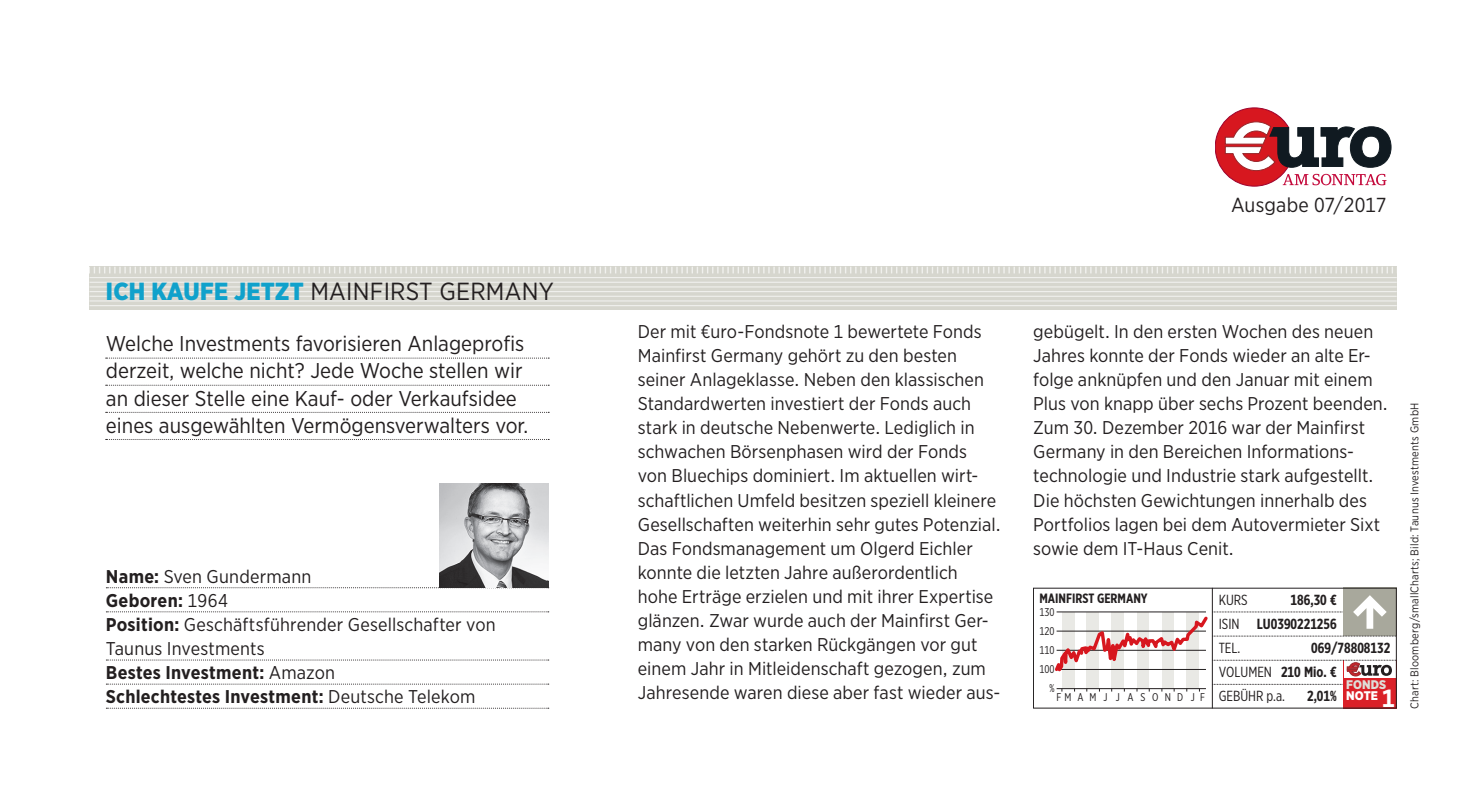
<style>
.page{position:relative;width:1467px;height:804px;background:#fff}
.page>*{position:absolute;margin:0;border:0;box-sizing:border-box;transform-origin:0 0}
.ES_Infografik_HL{font:24.75px "Gotham Narrow";letter-spacing:.01em;color:#231f20}
.ES_Rubrik_Erklaer{font:21.38px/27px "Gotham Narrow";color:#231f20}
.t1{font:20.25px "Gotham Narrow";letter-spacing:.005em;color:#231f20}
.ES_Kasten_LT{font:18.45px/24.1px "Gotham Narrow";letter-spacing:.005em;color:#231f20}
.ES_Steckbrief{font:18.45px/24.1px "Gotham Narrow";letter-spacing:.01em;color:#231f20}
.ES_Steckbrief-2{font:700 18.45px "Gotham Narrow";letter-spacing:.01em;color:#231f20}
.t2{font:700 14.62px/24.1px "Gotham X Narrow";color:#231f20;text-align:justify}
.t3{font:14.62px "Gotham X Narrow";color:#231f20}
.t4{font:700 13.5px "Gotham X Narrow";color:#231f20}
.t5{font:900 12.6px/10.6px "Gotham Narrow";color:#deded8}
.ES_Bildnachweis{font:11.25px "Gotham Narrow";letter-spacing:.02em;color:#231f20}
.t6{font:11.25px "Gotham X Narrow";letter-spacing:.56em;color:#231f20}
.t7{font:11.25px "Gotham X Narrow";letter-spacing:.475em;color:#231f20}
.s1{font-weight:900;color:#10a1cb}
.s2{font-weight:700}
.s3{font-weight:400}
.s4{color:#fff}
.s5{font-weight:700;font-size:24.75px;color:#fff}
</style>
<div class="page">
<svg style="left:106px;top:439px;width:443px;height:1px"></svg>
<svg style="left:106px;top:412px;width:443px;height:1px"></svg>
<svg style="left:106px;top:385px;width:443px;height:1px"></svg>
<svg style="left:106px;top:357px;width:443px;height:1px"></svg>
<div style="left:90px;top:267px;width:1307px;height:43px;background:#d6d6ce"></div>
<hr style="left:90px;top:300px;width:1307px;height:1px;background:#fff">
<hr style="left:90px;top:282px;width:1307px;height:1px;background:#fff">
<hr style="left:90px;top:277px;width:1307px;height:1px;background:#fff">
<hr style="left:90px;top:286px;width:1307px;height:1px;background:#fff">
<hr style="left:90px;top:291px;width:1307px;height:1px;background:#fff">
<hr style="left:90px;top:305px;width:1307px;height:1px;background:#fff">
<hr style="left:90px;top:296px;width:1307px;height:1px;background:#fff">
<svg style="left:89px;top:267px;width:1304px;height:6px"></svg>
<svg style="left:106px;top:587px;width:443px;height:1px"></svg>
<svg style="left:106px;top:611px;width:443px;height:1px"></svg>
<svg style="left:106px;top:659px;width:443px;height:1px"></svg>
<svg style="left:106px;top:683px;width:443px;height:1px"></svg>
<svg style="left:106px;top:707px;width:443px;height:1px"></svg>
<img style="left:440px;top:483px;width:108px;height:104px">
<svg style="left:1215px;top:108px;width:176px;height:78px"></svg>
<div style="left:1343px;top:588px;width:54px;height:48px;background:#a8a89c"></div>
<svg style="left:1052px;top:595px;width:344px;height:114px"></svg>
<div style="left:1033px;top:588px;width:364px;height:120px;border:1px solid #231f20"></div>
<hr style="left:1212px;top:588px;width:1px;height:120px;background:#231f20">
<p class="ES_Infografik_HL" style="left:106px;top:276px;width:449px"><span class="s1">ICH KAUFE JETZT</span> MAINFIRST GERMANY</p>
<p class="ES_Rubrik_Erklaer" style="left:106px;top:330px;width:424px">Welche Investments favorisieren Anlageprofis derzeit, welche nicht? Jede Woche stellen wir an dieser Stelle eine Kauf- oder Verkaufsidee eines ausgewählten Vermögensverwalters vor.</p>
<p class="ES_Steckbrief" style="left:106px;top:564px;width:207px"><span class="s2">Name:</span> Sven Gundermann</p>
<p class="ES_Steckbrief-2" style="left:106px;top:588px;width:123px">Geboren: <span class="s3">1964</span></p>
<p class="ES_Steckbrief" style="left:106px;top:612px;width:391px"><span class="s2">Position:</span> Geschäftsführender Gesellschafter von<br>Taunus Investments</p>
<p class="ES_Steckbrief-2" style="left:106px;top:661px;width:231px">Bestes Investment: <span class="s3">Amazon</span></p>
<p class="ES_Steckbrief-2" style="left:106px;top:685px;width:371px">Schlechtestes Investment: <span class="s3">Deutsche Telekom</span></p>
<p class="t1" style="left:1231px;top:192px;width:157px">Ausgabe 07/2017</p>
<p class="ES_Kasten_LT" style="left:638px;top:319px;width:364px">Der mit €uro-Fondsnote 1 bewertete Fonds Mainfirst Germany gehört zu den besten seiner Anlageklasse. Neben den klassischen Standardwerten investiert der Fonds auch stark in deutsche Nebenwerte. Lediglich in schwachen Börsenphasen wird der Fonds von Bluechips dominiert. Im aktuellen wirt&shy;schaftlichen Umfeld besitzen speziell kleinere Gesellschaften weiterhin sehr gutes Potenzial.<br>Das Fondsmanagement um Olgerd Eichler konnte die letzten Jahre außerordentlich hohe Erträge erzielen und mit ihrer Expertise glänzen. Zwar wurde auch der Mainfirst Ger&shy;many von den starken Rückgängen vor gut einem Jahr in Mitleidenschaft gezogen, zum Jahresende waren diese aber fast wieder aus-</p>
<p class="ES_Kasten_LT" style="left:1033px;top:319px;width:356px">gebügelt. In den ersten Wochen des neuen Jahres konnte der Fonds wieder an alte Er&shy;folge anknüpfen und den Januar mit einem Plus von knapp über sechs Prozent beenden.<br>Zum 30. Dezember 2016 war der Mainfirst Germany in den Bereichen Informations&shy;technologie und Industrie stark aufgestellt.<br>Die höchsten Gewichtungen innerhalb des Portfolios lagen bei dem Autovermieter Sixt sowie dem IT-Haus Cenit.</p>
<p class="t4" style="left:1039px;top:590px;width:110px">MAINFIRST GERMANY</p>
<p class="t2" style="left:1219px;top:587px;width:119px;text-indent:72px">186,30 € <span class="s3">ISIN</span> LU0390221256<br><span class="s3">TEL.</span></p>
<p class="t3" style="left:1219px;top:591px;width:31px">KURS</p>
<p class="t7" style="left:1039px;top:605px;width:17px">130</p>
<p class="t7" style="left:1039px;top:624px;width:17px">120</p>
<p class="t2" style="left:1219px;top:636px;width:173px;text-align:left;text-indent:93px">069/78808132<br><span class="s3">VOLUMEN</span> 210 Mio. €<br><span class="s3">GEBÜHR p.a.</span></p>
<p class="t7" style="left:1039px;top:643px;width:17px">110</p>
<p class="t7" style="left:1039px;top:662px;width:17px">100</p>
<p class="t5" style="left:1346px;top:679px;width:50px">FONDS<br><span class="s4">NOTE</span> <span class="s5">1</span></p>
<p class="t7" style="left:1050px;top:681px;width:7px">%</p>
<p class="t2" style="left:1307px;top:684px;width:31px">2,01%</p>
<p class="t6" style="left:1057px;top:690px;width:150px">FMAMJ JASONDJF</p>
<p class="ES_Bildnachweis" style="left:1408px;top:709px;width:308px;rotate:-90deg">Chart: Bloomberg/smallCharts; Bild: Taunus Investments GmbH</p>
</div>
